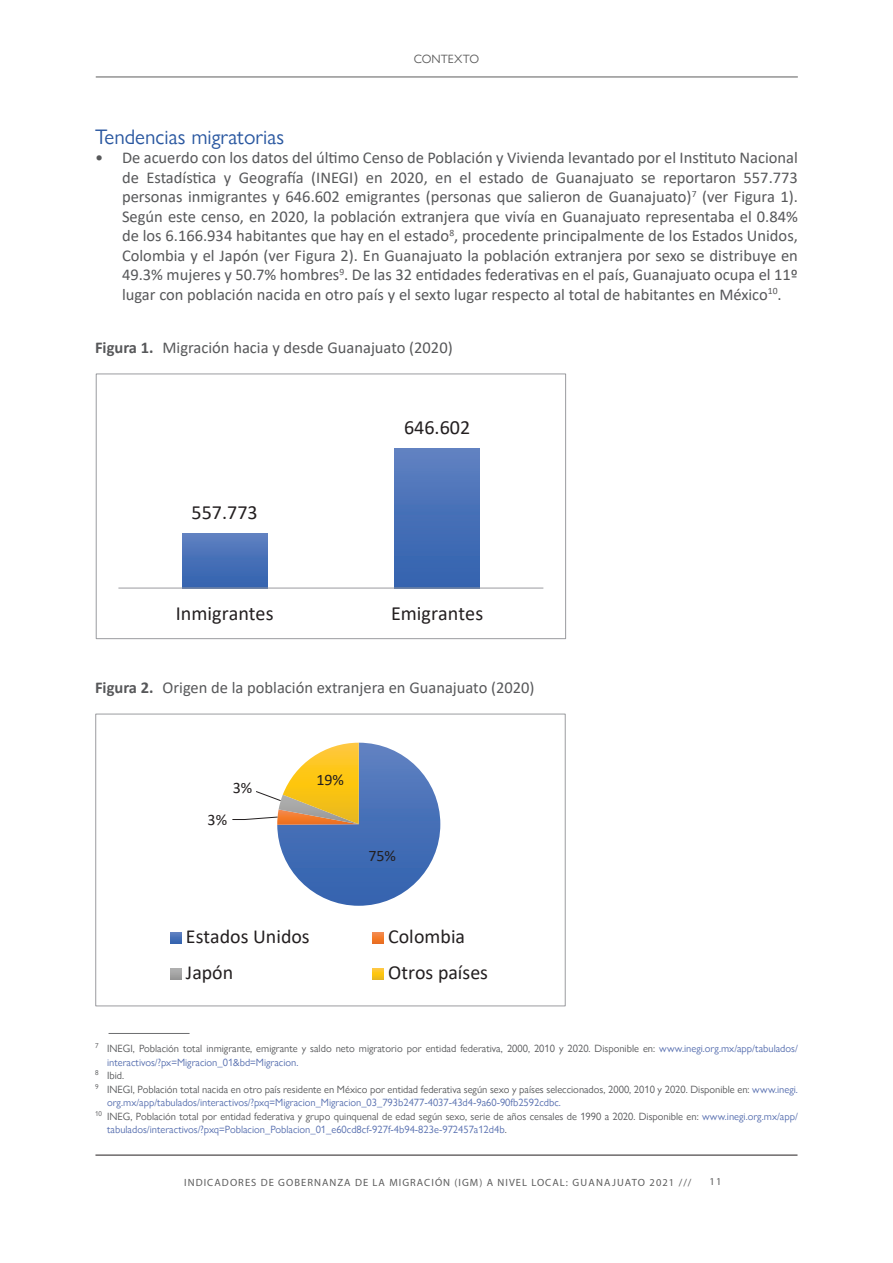
<style>
.page{position:relative;width:893px;height:1263px;background:#fff}
.page>*{position:absolute;margin:0;border:0;box-sizing:border-box;transform-origin:0 0}
.t1{font:21px "Gill Sans Nova";color:#2957a0}
.t2{font:20.1px "Calibri";color:#231f20}
.t3{font:19.95px/36.2px "Calibri";color:#231f20}
.t4{font:16.5px/19.5px "Calibri";color:#57585a;text-align:justify}
.t5{font:16.05px "Calibri";color:#231f20}
.t6{font:12px "Gill Sans Nova";color:#5d5d5d}
.t7{font:10.5px "Gill Sans Nova";color:#57585a}
.t8{font:10.5px "Gill Sans Nova";color:#566eaf}
.t9{font:10.5px "Myriad Pro";letter-spacing:.1em;color:#5d5d5d}
.s1{font-weight:700}
.s2{color:#566eaf}
.s3{color:#57585a}
</style>
<div class="page">
<hr style="left:95px;top:1155px;width:702px;height:1px;background:#231f20">
<hr style="left:96px;top:77px;width:702px;height:1px;background:#5c5c5c">
<div style="left:182px;top:533px;width:85px;height:55px;background:linear-gradient(to bottom,#5f80c1,#3262ae)"></div>
<div style="left:395px;top:448px;width:85px;height:140px;background:linear-gradient(to bottom,#5f80c1,#3161ae)"></div>
<hr style="left:118px;top:587px;width:425px;height:1px;background:#9b9ca0">
<div style="left:96px;top:373px;width:470px;height:266px;border:1px solid #9b9ca0"></div>
<div style="left:95px;top:713px;width:471px;height:293px;border:1px solid #9b9ca0"></div>
<svg style="left:232px;top:743px;width:208px;height:163px"></svg>
<svg style="left:170px;top:932px;width:11px;height:11px"></svg>
<svg style="left:170px;top:968px;width:11px;height:11px"></svg>
<svg style="left:372px;top:932px;width:11px;height:11px"></svg>
<svg style="left:372px;top:968px;width:11px;height:11px"></svg>
<hr style="left:109px;top:1033px;width:81px;height:1px;background:#6c6d70">
<p class="t6" style="left:414px;top:51px;width:67px">CONTEXTO</p>
<p class="t1" style="left:95px;top:124px;width:191px">Tendencias migratorias</p>
<p class="t4" style="left:122px;top:147px;width:677px;text-indent:-27px">• De acuerdo con los datos del último Censo de Población y Vivienda levantado por el Instituto Nacional de Estadística y Geografía (INEGI) en 2020, en el estado de Guanajuato se reportaron 557.773 personas inmigrantes y 646.602 emigrantes (personas que salieron de Guanajuato)<sup>7</sup> (ver Figura 1).<br>Según este censo, en 2020, la población extranjera que vivía en Guanajuato representaba el 0.84% de los 6.166.934 habitantes que hay en el estado<sup>8</sup>, procedente principalmente de los Estados Unidos, Colombia y el Japón (ver Figura 2). En Guanajuato la población extranjera por sexo se distribuye en 49.3% mujeres y 50.7% hombres<sup>9</sup>. De las 32 entidades federativas en el país, Guanajuato ocupa el 11º lugar con población nacida en otro país y el sexto lugar respecto al total de habitantes en México<sup>10</sup>.</p>
<p class="t4" style="left:95px;top:337px;width:359px"><span class="s1">Figura 1.</span> Migración hacia y desde Guanajuato (2020)</p>
<p class="t2" style="left:192px;top:498px;width:68px">557.773</p>
<p class="t2" style="left:404px;top:413px;width:68px">646.602</p>
<p class="t2" style="left:176px;top:599px;width:99px">Inmigrantes</p>
<p class="t2" style="left:391px;top:599px;width:94px">Emigrantes</p>
<p class="t4" style="left:95px;top:677px;width:441px"><span class="s1">Figura 2.</span> Origen de la población extranjera en Guanajuato (2020)</p>
<p class="t5" style="left:233px;top:776px;width:21px">3%</p>
<p class="t5" style="left:208px;top:808px;width:21px">3%</p>
<p class="t5" style="left:316px;top:769px;width:29px">19%</p>
<p class="t5" style="left:368px;top:844px;width:29px">75%</p>
<p class="t3" style="left:186px;top:918px;width:125px">Estados Unidos<br>Japón</p>
<p class="t3" style="left:388px;top:918px;width:101px">Colombia<br>Otros países</p>
<p class="t7" style="left:95px;top:1042px;width:704px"><sup>7</sup> INEGI, Población total inmigrante, emigrante y saldo neto migratorio por entidad federativa, 2000, 2010 y 2020. Disponible en: <span class="s2">www.inegi.org.mx/app/tabulados/</span></p>
<p class="t8" style="left:107px;top:1056px;width:193px">interactivos/?px=Migracion_01&amp;bd=Migracion.</p>
<p class="t7" style="left:95px;top:1069px;width:31px"><sup>8</sup> Ibid.</p>
<p class="t7" style="left:95px;top:1083px;width:704px"><sup>9</sup> INEGI, Población total nacida en otro país residente en México por entidad federativa según sexo y países seleccionados, 2000, 2010 y 2020. Disponible en: <span class="s2">www.inegi.</span></p>
<p class="t8" style="left:107px;top:1096px;width:455px">org.mx/app/tabulados/interactivos/?pxq=Migracion_Migracion_03_793b2477-4037-43d4-9a60-90fb2592cdbc.</p>
<p class="t7" style="left:95px;top:1110px;width:704px"><sup>10</sup> INEG, Población total por entidad federativa y grupo quinquenal de edad según sexo, serie de años censales de 1990 a 2020. Disponible en: <span class="s2">www.inegi.org.mx/app/</span></p>
<p class="t8" style="left:107px;top:1123px;width:401px">tabulados/interactivos/?pxq=Poblacion_Poblacion_01_e60cd8cf-927f-4b94-823e-972457a12d4b<span class="s3">.</span></p>
<p class="t9" style="left:184px;top:1176px;width:509px">INDICADORES DE GOBERNANZA DE LA MIGRACIÓN (IGM) A NIVEL LOCAL: GUANAJUATO 2021 ///</p>
<p class="t9" style="left:710px;top:1175px;width:13px">11</p>
</div>
